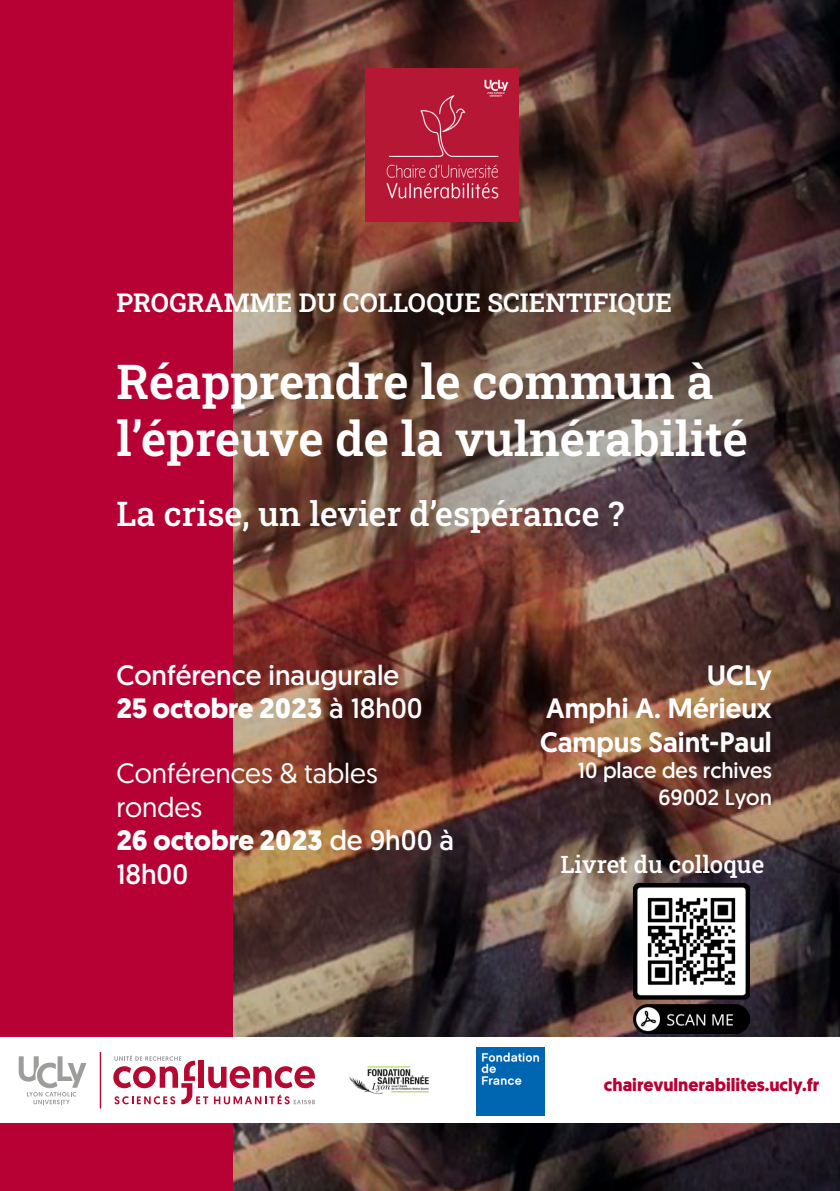
<style>
.page{position:relative;width:840px;height:1191px;background:#fff}
.page>*{position:absolute;margin:0;border:0;box-sizing:border-box;transform-origin:0 0}
.t1{font:600 48px/57.6px "Roboto Slab";color:#fff}
.t2{font:500 34px "Roboto Slab";color:#fff}
.t3{font:28px/33.6px "Geomanist";color:#fff}
.t4{font:28px/33.6px "Geomanist";color:#fff}
.t5{font:500 28px/33.6px "Geomanist";color:#fff;text-align:justify}
.t6{font:600 26px "Roboto Slab";color:#fff}
.t7{font:500 24px "Roboto Slab";color:#fff}
.t8{font:22px/26.4px "Geomanist";color:#fff;text-align:right}
.t9{font:700 18px "Geomanist";color:#b70033}
.s1{font-weight:700}
.s2{font-style:inherit}
</style>
<div class="page">
<img style="left:232px;top:0;width:607px;height:1191px">
<div style="left:0;top:0;width:232px;height:1191px;background:#b70033"></div>
<img style="left:365px;top:68px;width:153px;height:153px">
<div style="left:0;top:1037px;width:839px;height:86px;background:#fff"></div>
<hr style="left:100px;top:1052px;width:1px;height:56px;background:#b50932">
<svg style="left:19px;top:1056px;width:67px;height:48px"></svg>
<svg style="left:113px;top:1055px;width:202px;height:49px"></svg>
<img style="left:349px;top:1066px;width:80px;height:28px">
<img style="left:476px;top:1047px;width:68px;height:68px">
<img style="left:633px;top:883px;width:116px;height:150px">
<p class="t6" style="left:116px;top:285px;width:557px">PROGRAMME DU COLLOQUE SCIENTIFIQUE</p>
<h1 class="t1" style="left:116px;top:351px;width:632px">Réapprendre le commun à l’épreuve de la vulnérabilité</h1>
<p class="t2" style="left:116px;top:490px;width:509px">La crise, un levier d’espérance ?</p>
<p class="t4" style="left:116px;top:657px;width:308px">Conférence inaugurale<br><span class="s1">25 octobre 2023</span> à 18h00</p>
<p class="t3" style="left:116px;top:755px;width:339px">Conférences &amp; tables rondes<br><span class="s1">26 octobre 2023</span> <span class="s2">de 9h00 à<br>18h00</span></p>
<p class="t5" style="left:539px;top:657px;width:233px;text-indent:167px">UCLy Amphi A. Mérieux Campus Saint-Paul</p>
<p class="t8" style="left:577px;top:757px;width:195px">10 place des rchives<br>69002 Lyon</p>
<p class="t7" style="left:560px;top:847px;width:205px">Livret du colloque</p>
<p class="t9" style="left:603px;top:1072px;width:217px">chairevulnerabilites.ucly.fr</p>
</div>
